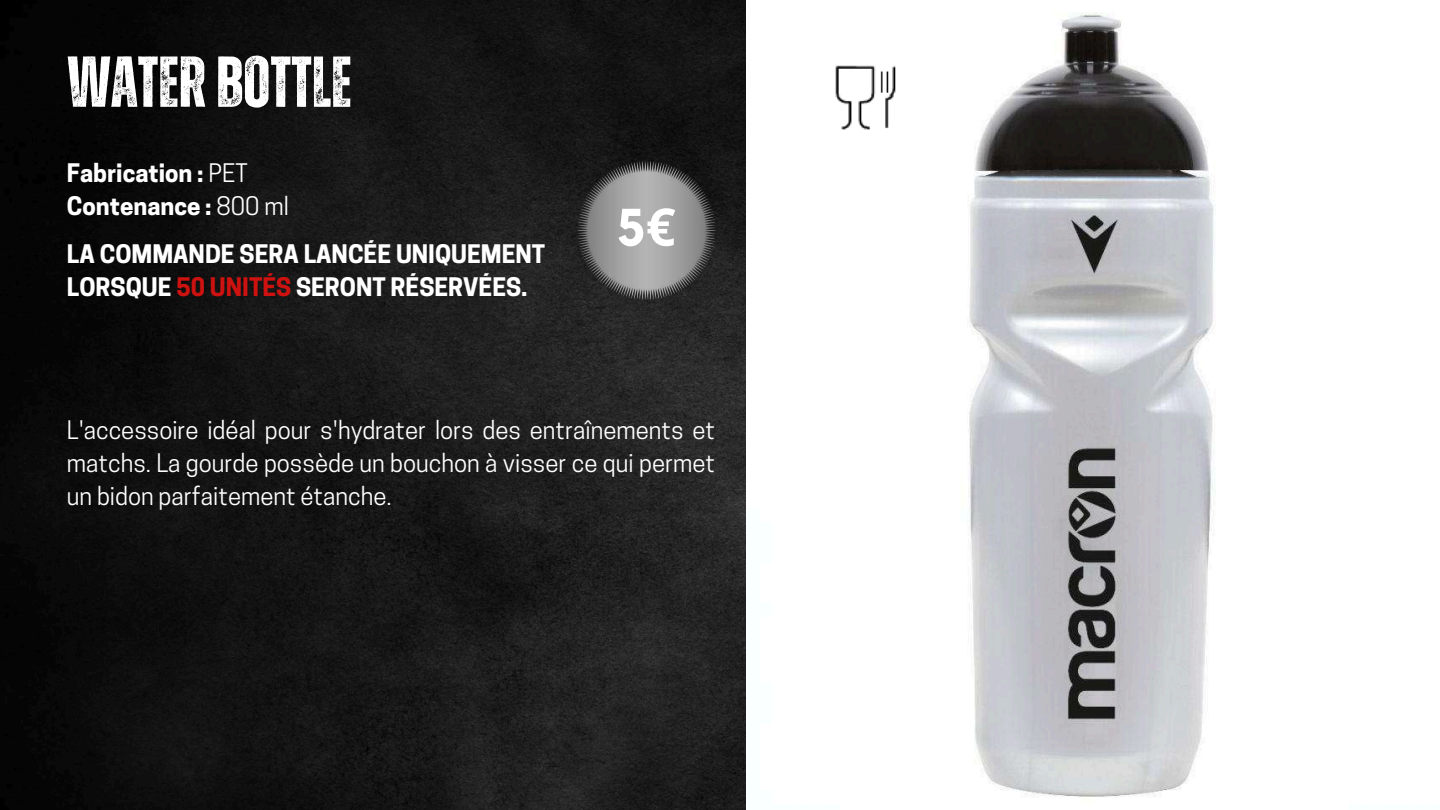
<style>
.page{position:relative;width:1440px;height:810px;background:#fff}
.page>*{position:absolute;margin:0;border:0;box-sizing:border-box;transform-origin:0 0}
.t1{font:700 72px "Zuume Rough";color:#fff}
.t2{font:700 52.1px "Kollektif";color:#fff}
.t3{font:24px/33px "Cooper Hewitt";color:#fff;text-align:justify}
.t4{font:700 24px/33px "Cooper Hewitt";color:#fff}
.s1{font-weight:400}
.s2{color:#ce1210}
.s3{font-family:"Noto Sans"}
</style>
<div class="page">
<img style="left:0;top:0;width:746px;height:810px">
<img style="left:969px;top:12px;width:246px;height:785px">
<img style="left:577px;top:161px;width:138px;height:138px">
<img style="left:835px;top:65px;width:61px;height:65px">
<h1 class="t1" style="left:67px;top:49px;width:286px">WATERBOTTLE</h1>
<p class="t4" style="left:67px;top:159px;width:224px">Fabrication : <span class="s1">PET<br></span>Contenance : <span class="s1">800 ml</span></p>
<p class="t4" style="left:67px;top:241px;width:480px">LA COMMANDE SERA LANCÉE UNIQUEMENT<br>LORSQUE <span class="s2">50 UNITÉS</span> SERONT RÉSERVÉES.</p>
<h2 class="t2" style="left:617px;top:204px;width:61px">5<span class="s3">€</span></h2>
<p class="t3" style="left:67px;top:417px;width:650px">L'accessoire idéal pour s'hydrater lors des entraînements et matchs. La gourde possède un bouchon à visser ce qui permet un bidon parfaitement étanche.</p>
</div>
